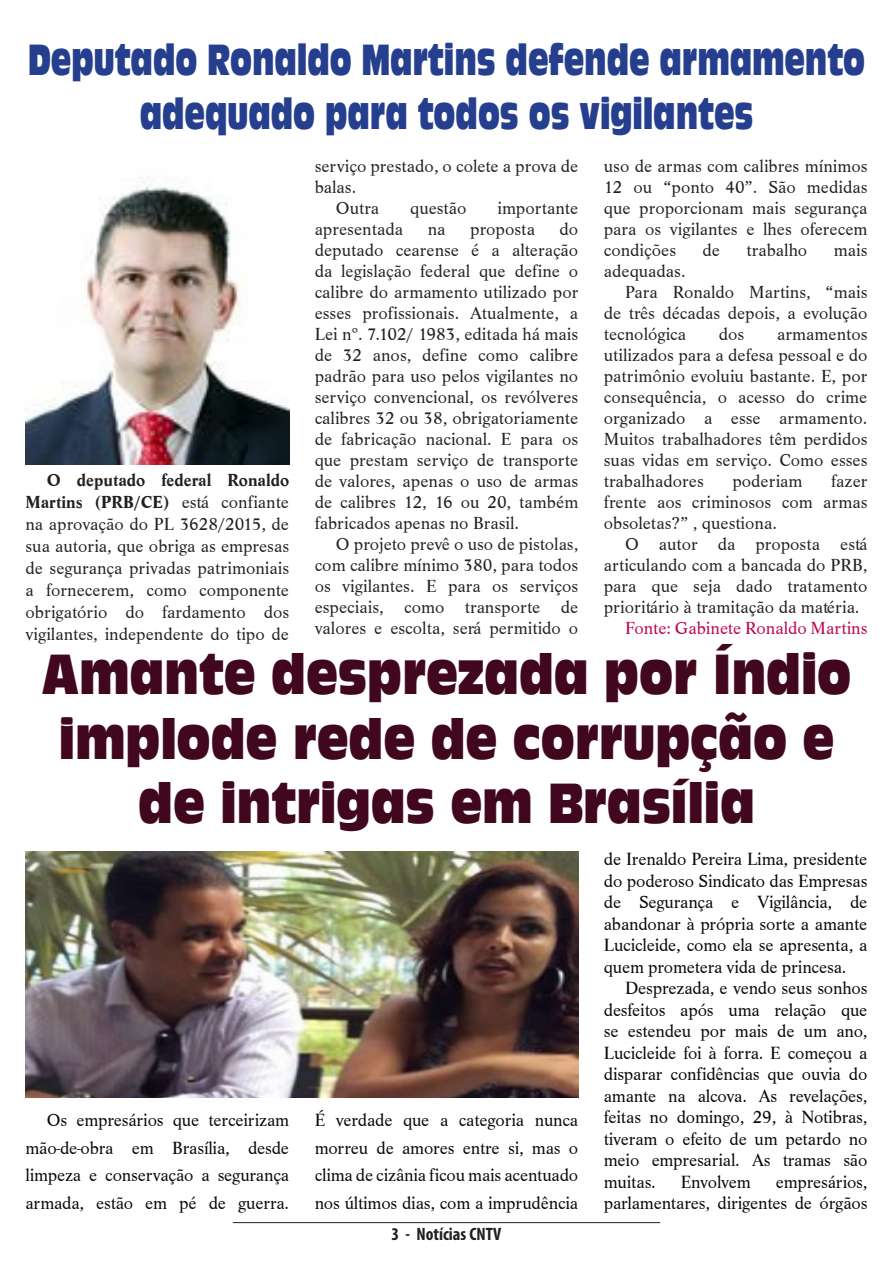
<style>
.page{position:relative;width:893px;height:1263px;background:#fff}
.page>*{position:absolute;margin:0;border:0;box-sizing:border-box;transform-origin:0 0}
.t1{font:52.5px/64.5px "Antique Olive Compact";color:#41071e;text-align:center;scale:.8 1}
.t2{font:40.5px/54px "Antique Olive Compact";color:#253f8e;text-align:center;scale:.67 1}
.t3{font:18.15px/21.5px "Life T";letter-spacing:-.01em;color:#050605;text-align:justify}
.t4{font:18px/21px "Life T";color:#231f20;text-align:justify}
.t5{font:18px "Life T";color:#bc0250}
.t6{font:700 condensed 18px "Myriad Pro";color:#231f20}
.s1{font-weight:700}
</style>
<div class="page">
<hr style="left:233px;top:1222px;width:427px;height:1px;background:#231f20">
<img style="left:26px;top:177px;width:263px;height:287px">
<img style="left:26px;top:851px;width:552px;height:247px">
<p class="t2" style="left:28px;top:33px;width:1251px">Deputado Ronaldo Martins defende armamento adequado para todos os vigilantes</p>
<p class="t4" style="left:315px;top:156px;width:265px">serviço prestado, o colete a prova de balas.</p>
<p class="t4" style="left:336px;top:198px;width:45px">Outra</p>
<p class="t4" style="left:410px;top:198px;width:58px">questão</p>
<p class="t4" style="left:497px;top:198px;width:82px">importante</p>
<p class="t4" style="left:315px;top:219px;width:90px">apresentada</p>
<p class="t4" style="left:428px;top:219px;width:19px">na</p>
<p class="t4" style="left:470px;top:219px;width:66px">proposta</p>
<p class="t4" style="left:604px;top:156px;width:265px">uso de armas com calibres mínimos 12 ou “ponto 40”. São medidas que proporcionam mais segurança para os vigilantes e lhes oferecem condições</p>
<p class="t4" style="left:315px;top:219px;width:265px;text-indent:245px">do deputado cearense é a alteração da legislação federal que define o calibre do armamento utilizado por esses profissionais. Atualmente, a Lei nº. 7.102/ 1983, editada há mais de 32 anos, define como calibre padrão para uso pelos vigilantes no serviço convencional, os revólveres calibres 32 ou 38, obrigatoriamente de fabricação nacional. E para os que prestam serviço de transporte de valores, apenas o uso de armas de calibres 12, 16 ou 20, também fabricados apenas no Brasil.</p>
<p class="t4" style="left:315px;top:534px;width:265px;text-indent:21px">O projeto prevê o uso de pistolas, com calibre mínimo 380, para todos os vigilantes. E para os serviços especiais, como transporte de valores e escolta, será permitido o</p>
<p class="t4" style="left:703px;top:240px;width:19px">de</p>
<p class="t4" style="left:747px;top:240px;width:62px">trabalho</p>
<p class="t4" style="left:834px;top:240px;width:35px">mais</p>
<p class="t4" style="left:604px;top:261px;width:83px">adequadas.</p>
<p class="t4" style="left:604px;top:282px;width:265px;text-indent:21px">Para Ronaldo Martins, “mais de três décadas depois, a evolução tecnológica</p>
<p class="t4" style="left:719px;top:324px;width:27px">dos</p>
<p class="t4" style="left:604px;top:324px;width:265px;text-indent:173px">armamentos utilizados para a defesa pessoal e do patrimônio evoluiu bastante. E, por consequência, o acesso do crime organizado a esse armamento.<br>Muitos trabalhadores têm perdidos suas vidas em serviço. Como esses trabalhadores</p>
<p class="t4" style="left:26px;top:469px;width:265px;line-height:22px;text-indent:21px"><span class="s1">O deputado federal Ronaldo Martins (PRB/CE)</span> está confiante na aprovação do PL 3628/2015, de sua autoria, que obriga as empresas de segurança privadas patrimoniais a fornecerem, como componente obrigatório do fardamento dos vigilantes, independente do tipo de</p>
<p class="t4" style="left:604px;top:471px;width:265px;text-indent:227px">fazer frente aos criminosos com armas obsoletas?” , questiona.</p>
<p class="t4" style="left:604px;top:534px;width:265px;text-indent:21px">O autor da proposta está articulando com a bancada do PRB, para que seja dado tratamento prioritário à tramitação da matéria.</p>
<p class="t5" style="left:625px;top:618px;width:244px">Fonte: Gabinete Ronaldo Martins</p>
<p class="t1" style="left:42px;top:641px;width:1013px">Amante desprezada por Índio implode rede de corrupção e de intrigas em Brasília</p>
<p class="t4" style="left:732px;top:471px;width:72px">poderiam</p>
<p class="t3" style="left:26px;top:1106px;width:265px;line-height:27.6px;text-indent:21px">Os empresários que terceirizam mão-de-obra em Brasília, desde limpeza e conservação a segurança armada, estão em pé de guerra.</p>
<p class="t3" style="left:315px;top:1106px;width:265px;line-height:27.6px">É verdade que a categoria nunca morreu de amores entre si, mas o clima de cizânia ficou mais acentuado nos últimos dias, com a imprudência</p>
<p class="t6" style="left:392px;top:1223px;width:111px">3 - Notícias CNTV</p>
<p class="t3" style="left:604px;top:849px;width:265px">de Irenaldo Pereira Lima, presidente do poderoso Sindicato das Empresas de Segurança e Vigilância, de abandonar à própria sorte a amante Lucicleide, como ela se apresenta, a quem prometera vida de princesa.</p>
<p class="t3" style="left:604px;top:977px;width:265px;text-indent:21px">Desprezada, e vendo seus sonhos desfeitos após uma relação que se estendeu por mais de um ano, Lucicleide foi à forra. E começou a disparar confidências que ouvia do amante na alcova. As revelações, feitas no domingo, 29, à Notibras, tiveram o efeito de um petardo no meio empresarial. As tramas são muitas.</p>
<p class="t3" style="left:681px;top:1171px;width:72px">Envolvem</p>
<p class="t3" style="left:604px;top:1171px;width:265px;text-align:right">empresários,<br>parlamentares, dirigentes de órgãos</p>
</div>
